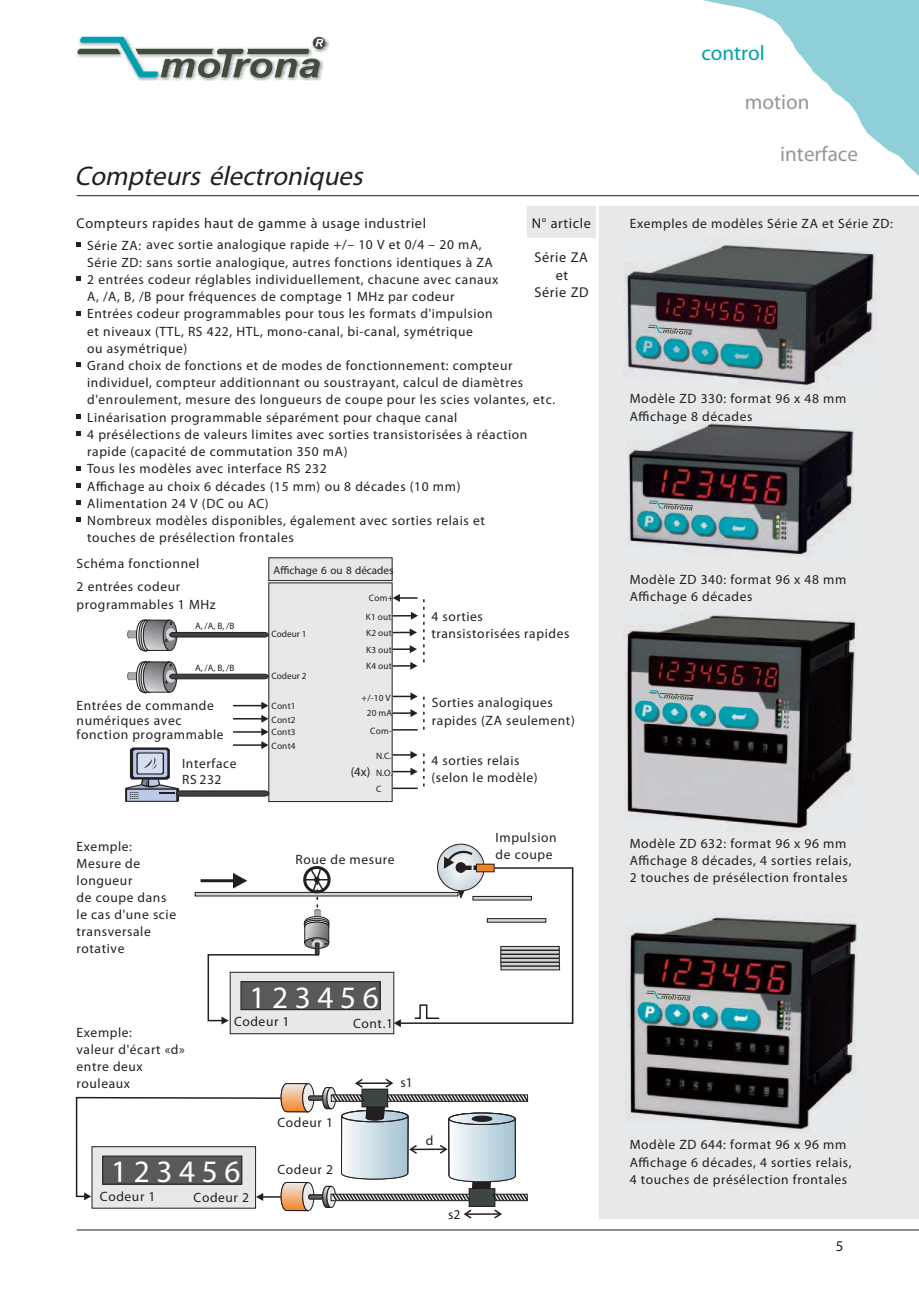
<style>
.page{position:relative;width:919px;height:1289px;background:#fff}
.page>*{position:absolute;margin:0;border:0;box-sizing:border-box;transform-origin:0 0}
.t1{font:condensed 31.2px "Univers";color:#fff}
.t2{font:italic 27px "Univers";color:#231f20}
.t3{font:700 21.15px "Univers";color:#949698}
.t4{font:700 21.15px "Univers";color:#00a0af}
.t5{font:700 condensed 15px "Univers";color:#231f20}
.t6{font:700 condensed 14.25px/17.9px "Univers";letter-spacing:.045em;color:#231f20;text-align:center}
.t7{font:condensed 13.5px/17.2px "Univers";letter-spacing:.045em;color:#231f20}
.t8{font:700 condensed 13.5px/17px "Univers";letter-spacing:.045em;color:#231f20}
.t9{font:condensed 12.75px "Univers";color:#231f20}
.t10{font:condensed 11.1px "Univers";color:#231f20}
.t11{font:condensed 9.3px/13.2px "Univers";letter-spacing:.02em;color:#231f20;text-align:justify}
.s1{font-weight:700}
</style>
<div class="page">
<div style="left:600px;top:206px;width:318px;height:1012px;background:#e7e8e8"></div>
<img style="left:626px;top:245px;width:250px;height:141px">
<hr style="left:77px;top:195px;width:841px;height:1px;background:#231f20">
<div style="left:527px;top:206px;width:68px;height:32px;background:#e7e8e8"></div>
<svg style="left:702px;top:0;width:216px;height:175px"></svg>
<hr style="left:77px;top:1229px;width:841px;height:1px;background:#231f20">
<div style="left:269px;top:583px;width:123px;height:218px;background:#e7e8e8"></div>
<div style="left:269px;top:558px;width:123px;height:22px;background:#e7e8e8"></div>
<svg style="left:75px;top:594px;width:499px;height:637px"></svg>
<div style="left:92px;top:1146px;width:163px;height:62px;background:#e7e8e8"></div>
<div style="left:92px;top:1146px;width:164px;height:62px;border:1px solid #231f20"></div>
<div style="left:103px;top:1155px;width:139px;height:29px;background:#58595b"></div>
<div style="left:103px;top:1155px;width:139px;height:29px;border:1px solid #231f20"></div>
<svg style="left:76px;top:36px;width:252px;height:45px"></svg>
<svg style="left:647px;top:324px;width:45px;height:11px"></svg>
<img style="left:627px;top:423px;width:226px;height:133px">
<svg style="left:648px;top:500px;width:45px;height:10px"></svg>
<img style="left:623px;top:615px;width:233px;height:213px">
<svg style="left:649px;top:690px;width:45px;height:10px"></svg>
<img style="left:625px;top:917px;width:232px;height:213px">
<svg style="left:646px;top:990px;width:45px;height:10px"></svg>
<svg style="left:77px;top:242px;width:4px;height:4px"></svg>
<svg style="left:77px;top:277px;width:4px;height:4px"></svg>
<svg style="left:77px;top:311px;width:4px;height:4px"></svg>
<svg style="left:77px;top:363px;width:4px;height:4px"></svg>
<svg style="left:77px;top:414px;width:4px;height:4px"></svg>
<svg style="left:77px;top:432px;width:4px;height:4px"></svg>
<svg style="left:77px;top:466px;width:4px;height:4px"></svg>
<svg style="left:77px;top:483px;width:4px;height:4px"></svg>
<svg style="left:77px;top:500px;width:4px;height:5px"></svg>
<svg style="left:77px;top:518px;width:4px;height:4px"></svg>
<h2 class="t2" style="left:74px;top:165px;width:295px">Compteurs électroniques</h2>
<p class="t6" style="left:531px;top:215px;width:61px">N° article</p>
<p class="t6" style="left:77px;top:216px;width:351px">Compteurs rapides haut de gamme à usage industriel</p>
<p class="t7" style="left:87px;top:237px;width:469px"><span class="s1">Série ZA:</span> avec sortie analogique rapide +/– 10 V et 0/4 – 20 mA,<br><span class="s1">Série ZD:</span> sans sortie analogique, autres fonctions identiques à ZA<br>2 entrées codeur réglables individuellement, chacune avec canaux<br>A, /A, B, /B pour fréquences de comptage 1 MHz par codeur<br>Entrées codeur programmables pour tous les formats d'impulsion<br>et niveaux (TTL, RS 422, HTL, mono-canal, bi-canal, symétrique<br>ou asymétrique)<br>Grand choix de fonctions et de modes de fonctionnement: compteur individuel, compteur additionnant ou soustrayant, calcul de diamètres d'enroulement, mesure des longueurs de coupe pour les scies volantes, etc.<br>Linéarisation programmable séparément pour chaque canal<br>4 présélections de valeurs limites avec sorties transistorisées à réaction rapide (capacité de commutation 350 mA)<br>Tous les modèles avec interface RS 232<br>Affichage au choix 6 décades (15 mm) ou 8 décades (10 mm)<br>Alimentation 24 V (DC ou AC)<br>Nombreux modèles disponibles, également avec sorties relais et<br>touches de présélection frontales</p>
<p class="t6" style="left:534px;top:249px;width:56px">Série ZA et<br>Série ZD</p>
<p class="t8" style="left:77px;top:556px;width:124px">Schéma fonctionnel</p>
<p class="t7" style="left:77px;top:579px;width:141px">2 entrées codeur programmables 1 MHz</p>
<p class="t11" style="left:195px;top:620px;width:41px">A, /A, B, /B</p>
<p class="t11" style="left:195px;top:662px;width:41px">A, /A, B, /B</p>
<p class="t7" style="left:77px;top:699px;width:148px;line-height:14.2px">Entrées de commande numériques avec fonction programmable</p>
<p class="t7" style="left:182px;top:756px;width:56px;line-height:16.4px">Interface<br>RS 232</p>
<p class="t10" style="left:273px;top:566px;width:121px">Affichage 6 ou 8 décades</p>
<p class="t11" style="left:271px;top:628px;width:37px">Codeur 1</p>
<p class="t11" style="left:271px;top:670px;width:37px">Codeur 2</p>
<p class="t11" style="left:271px;top:700px;width:26px">Cont1<br>Cont2<br>Cont3<br>Cont4</p>
<p class="t11" style="left:366px;top:588px;width:29px;line-height:19px;text-align:center">Com+<br>K1 out</p>
<p class="t11" style="left:366px;top:625px;width:27px;line-height:16.5px">K2 out K3 out K4 out</p>
<p class="t11" style="left:361px;top:691px;width:32px;line-height:15px;text-align:center">+/-10 V<br>20 mA</p>
<p class="t11" style="left:370px;top:724px;width:23px">Com-</p>
<p class="t11" style="left:376px;top:748px;width:18px;line-height:16.6px">N.C.<br>N.O.<br>C</p>
<p class="t9" style="left:350px;top:766px;width:21px">(4x)</p>
<p class="t7" style="left:431px;top:609px;width:139px">4 sorties transistorisées rapides</p>
<p class="t7" style="left:432px;top:695px;width:144px">Sorties analogiques rapides (ZA seulement)</p>
<p class="t7" style="left:431px;top:752px;width:108px">4 sorties relais (selon le modèle)</p>
<p class="t8" style="left:77px;top:839px;width:101px">Exemple:<br>Mesure de longueur<br>de coupe dans le cas d'une scie transversale rotative</p>
<p class="t8" style="left:77px;top:1025px;width:110px">Exemple:<br>valeur d'écart «d» entre deux rouleaux</p>
<p class="t7" style="left:295px;top:851px;width:100px">Roue de mesure</p>
<h1 class="t1" style="left:249px;top:985px;width:131px">1 2 3 4 5 6</h1>
<p class="t7" style="left:234px;top:1014px;width:57px">Codeur 1</p>
<p class="t7" style="left:353px;top:1015px;width:41px">Cont.1</p>
<p class="t7" style="left:400px;top:1074px;width:14px">s1</p>
<h1 class="t1" style="left:111px;top:1159px;width:131px">1 2 3 4 5 6</h1>
<p class="t7" style="left:100px;top:1188px;width:57px">Codeur 1</p>
<p class="t7" style="left:193px;top:1189px;width:57px">Codeur 2</p>
<p class="t7" style="left:277px;top:1115px;width:57px">Codeur 1</p>
<p class="t7" style="left:277px;top:1161px;width:57px">Codeur 2</p>
<p class="t7" style="left:425px;top:1132px;width:9px">d</p>
<p class="t7" style="left:448px;top:1206px;width:14px">s2</p>
<p class="t7" style="left:495px;top:830px;width:62px">Impulsion de coupe</p>
<h3 class="t4" style="left:701px;top:45px;width:65px">control</h3>
<h3 class="t3" style="left:744px;top:94px;width:66px">motion</h3>
<h3 class="t3" style="left:780px;top:146px;width:79px">interface</h3>
<p class="t7" style="left:629px;top:215px;width:265px">Exemples de modèles Série ZA et Série ZD:</p>
<p class="t7" style="left:629px;top:391px;width:218px;line-height:17.9px">Modèle ZD 330: format 96 x 48 mm<br>Affichage 8 décades</p>
<p class="t7" style="left:629px;top:572px;width:218px">Modèle ZD 340: format 96 x 48 mm<br>Affichage 6 décades</p>
<p class="t7" style="left:629px;top:835px;width:223px">Modèle ZD 632: format 96 x 96 mm<br>Affichage 8 décades, 4 sorties relais,<br>2 touches de présélection frontales</p>
<p class="t7" style="left:629px;top:1136px;width:223px;line-height:17.9px">Modèle ZD 644: format 96 x 96 mm<br>Affichage 6 décades, 4 sorties relais,<br>4 touches de présélection frontales</p>
<p class="t5" style="left:835px;top:1239px;width:9px">5</p>
</div>
